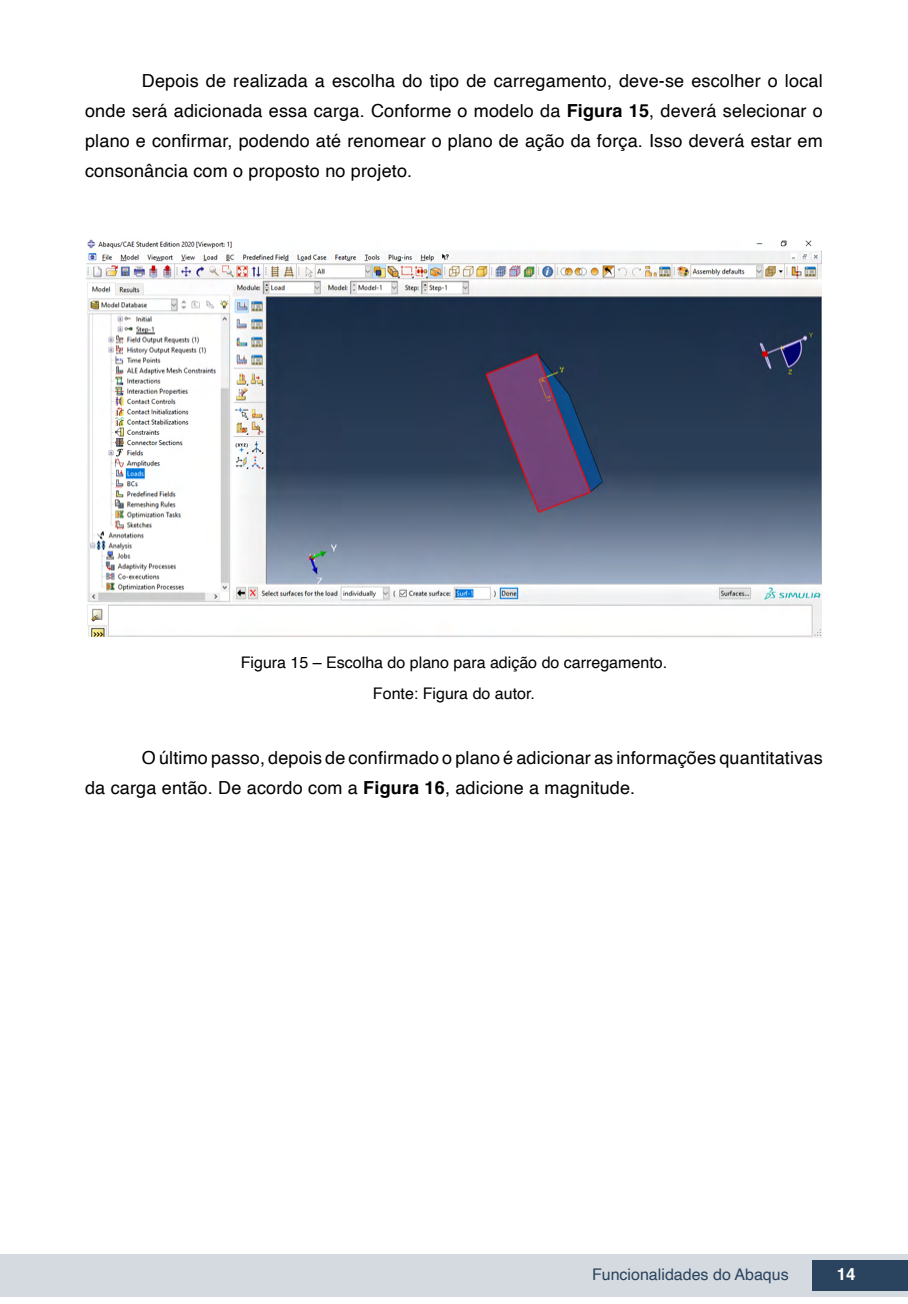
<style>
.page{position:relative;width:908px;height:1304px;background:#fff}
.page>*{position:absolute;margin:0;border:0;box-sizing:border-box;transform-origin:0 0}
.txt{font:18px/30px "Helvetica";letter-spacing:.01em;color:#000;text-align:justify}
.t1{font:700 16.8px "Helvetica";color:#fff}
.imagens_graf_tab{font:16px "Helvetica";color:#000}
.t2{font:16px "Helvetica";color:#2a435e}
.s1{font-weight:700}
</style>
<div class="page">
<div style="left:0;top:1254px;width:906px;height:43px;background:#d4dadf"></div>
<div style="left:812px;top:1261px;width:95px;height:30px;background:#2a435e"></div>
<img style="left:86px;top:239px;width:735px;height:398px">
<p class="txt" style="left:85px;top:66px;width:739px;text-indent:57px">Depois de realizada a escolha do tipo de carregamento, deve-se escolher o local onde será adicionada essa carga. Conforme o modelo da <span class="s1">Figura 15</span>, deverá selecionar o plano e confirmar, podendo até renomear o plano de ação da força. Isso deverá estar em consonância com o proposto no projeto.</p>
<p class="imagens_graf_tab" style="left:241px;top:650px;width:427px">Figura 15 – Escolha do plano para adição do carregamento.</p>
<p class="imagens_graf_tab" style="left:373px;top:681px;width:163px">Fonte: Figura do autor.</p>
<p class="txt" style="left:85px;top:743px;width:738px;text-indent:57px">O último passo, depois de confirmado o plano é adicionar as informações quantitativas da carga então. De acordo com a <span class="s1">Figura 16</span>, adicione a magnitude.</p>
<p class="t2" style="left:591px;top:1262px;width:198px">Funcionalidades do Abaqus</p>
<p class="t1" style="left:836px;top:1261px;width:20px">14</p>
</div>
